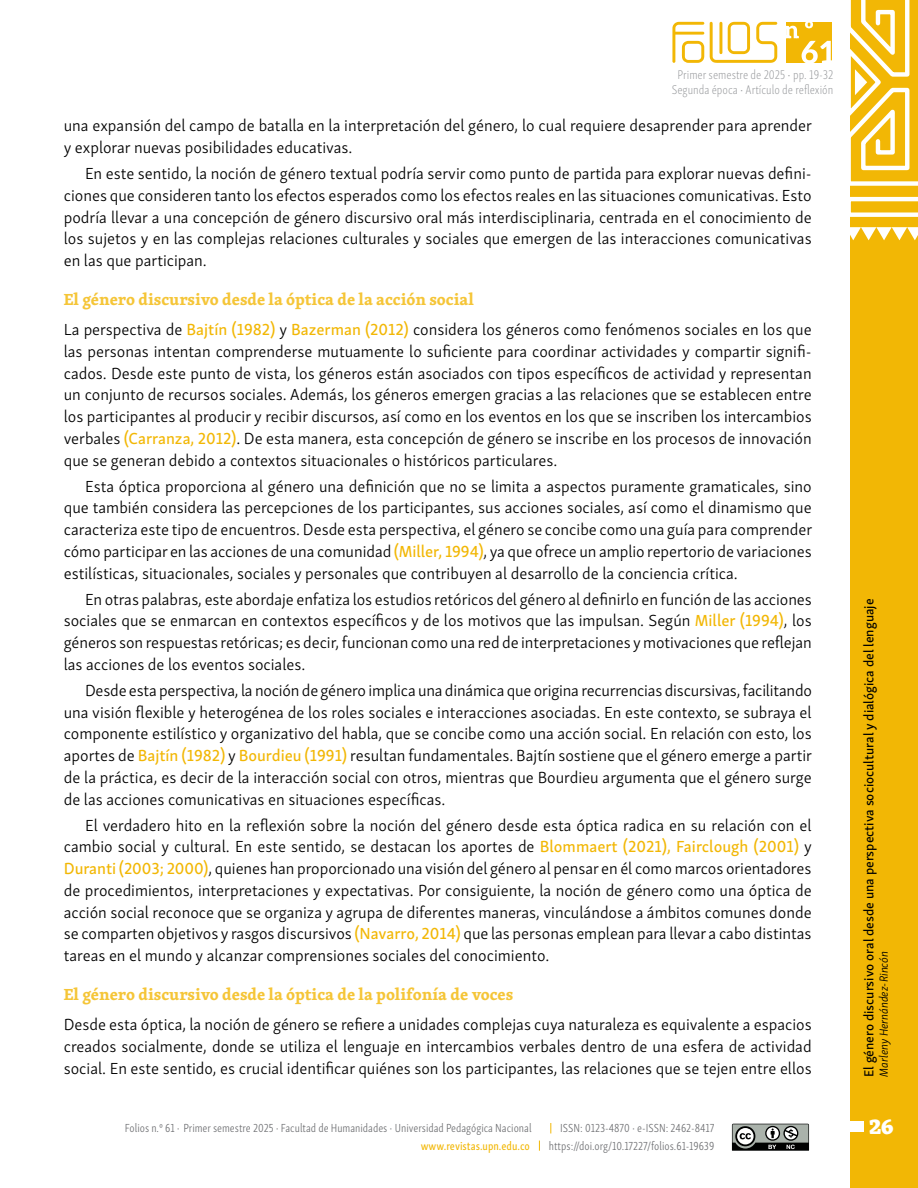
<style>
.page{position:relative;width:918px;height:1188px;background:#fff}
.page>*{position:absolute;margin:0;border:0;box-sizing:border-box;transform-origin:0 0}
.t1{font:800 22.5px "Skolar Latin";color:#fff}
.Parrafo_sangria{font:300 16.5px/21.8px "Skolar Sans PE";color:#000;text-align:justify}
.Parrafo_inicial{font:300 16.5px/21.8px "Skolar Sans PE";color:#000;text-align:justify}
.Subtítulo_2{font:700 16.5px "Skolar Latin";color:#f5c537}
.t2{font:13.5px "Skolar Sans PE Me";color:#000}
.t3{font:12.9px/15.5px "Skolar Sans Latn Cp El";color:#939598;text-align:center}
.t4{font:300 12px "Skolar Sans Latn Cp";color:#6d6e71}
.t5{font:12px "Skolar Sans Latn Cp Me";color:#f2b705}
.t6{font:italic 300 12px "Skolar Sans PE";color:#000}
.s1{font-family:"Skolar Sans PE Me";font-weight:400;color:#f2b705}
</style>
<div class="page">
<div style="left:850px;top:0;width:68px;height:1188px;background:#f2b705"></div>
<svg style="left:850px;top:0;width:68px;height:241px"></svg>
<svg style="left:672px;top:22px;width:32px;height:41px"></svg>
<svg style="left:710px;top:22px;width:67px;height:41px"></svg>
<svg style="left:732px;top:1124px;width:77px;height:27px;background:#737774"></svg>
<div style="left:849px;top:1121px;width:14px;height:11px;background:#fff"></div>
<svg style="left:786px;top:22px;width:46px;height:41px"></svg>
<p class="t3" style="left:672px;top:66px;width:163px">Primer semestre de 2025 ▪ pp. 19-32<br>Segunda época ▪ Artículo de reflexión</p>
<p class="Parrafo_sangria" style="left:64px;top:114px;width:750px">una expansión del campo de batalla en la interpretación del género, lo cual requiere desaprender para aprender y explorar nuevas posibilidades educativas.</p>
<p class="Parrafo_sangria" style="left:64px;top:162px;width:749px;text-indent:21px">En este sentido, la noción de género textual podría servir como punto de partida para explorar nuevas defini&shy;ciones que consideren tanto los efectos esperados como los efectos reales en las situaciones comunicativas. Esto podría llevar a una concepción de género discursivo oral más interdisciplinaria, centrada en el conocimiento de los sujetos y en las complejas relaciones culturales y sociales que emergen de las interacciones comunicativas en las que participan.</p>
<p class="Subtítulo_2" style="left:64px;top:286px;width:412px">El género discursivo desde la óptica de la acción social</p>
<p class="Parrafo_inicial" style="left:64px;top:318px;width:749px">La perspectiva de <span class="s1">Bajtín (1982)</span> y <span class="s1">Bazerman (2012)</span> considera los géneros como fenómenos sociales en los que las personas intentan comprenderse mutuamente lo suficiente para coordinar actividades y compartir signifi&shy;cados. Desde este punto de vista, los géneros están asociados con tipos específicos de actividad y representan un conjunto de recursos sociales. Además, los géneros emergen gracias a las relaciones que se establecen entre los participantes al producir y recibir discursos, así como en los eventos en los que se inscriben los intercambios verbales <span class="s1">(Carranza, 2012)</span>. De esta manera, esta concepción de género se inscribe en los procesos de innovación que se generan debido a contextos situacionales o históricos particulares.</p>
<p class="Parrafo_sangria" style="left:64px;top:474px;width:750px;text-indent:21px">Esta óptica proporciona al género una definición que no se limita a aspectos puramente gramaticales, sino que también considera las percepciones de los participantes, sus acciones sociales, así como el dinamismo que caracteriza este tipo de encuentros. Desde esta perspectiva, el género se concibe como una guía para comprender cómo participar en las acciones de una comunidad <span class="s1">(Miller, 1994)</span>, ya que ofrece un amplio repertorio de variaciones estilísticas, situacionales, sociales y personales que contribuyen al desarrollo de la conciencia crítica.</p>
<p class="Parrafo_sangria" style="left:64px;top:587px;width:750px;text-indent:21px">En otras palabras, este abordaje enfatiza los estudios retóricos del género al definirlo en función de las acciones sociales que se enmarcan en contextos específicos y de los motivos que las impulsan. Según <span class="s1">Miller (1994)</span>, los géneros son respuestas retóricas; es decir, funcionan como una red de interpretaciones y motivaciones que reflejan las acciones de los eventos sociales.</p>
<p class="Parrafo_sangria" style="left:64px;top:678px;width:750px;text-indent:21px">Desde esta perspectiva, la noción de género implica una dinámica que origina recurrencias discursivas, facilitando una visión flexible y heterogénea de los roles sociales e interacciones asociadas. En este contexto, se subraya el componente estilístico y organizativo del habla, que se concibe como una acción social. En relación con esto, los aportes de <span class="s1">Bajtín (1982)</span> y <span class="s1">Bourdieu (1991)</span> resultan fundamentales. Bajtín sostiene que el género emerge a partir de la práctica, es decir de la interacción social con otros, mientras que Bourdieu argumenta que el género surge de las acciones comunicativas en situaciones específicas.</p>
<p class="Parrafo_sangria" style="left:64px;top:813px;width:750px;text-indent:21px">El verdadero hito en la reflexión sobre la noción del género desde esta óptica radica en su relación con el cambio social y cultural. En este sentido, se destacan los aportes de <span class="s1">Blommaert (2021), Fairclough (2001)</span> y <span class="s1">Duranti (2003; 2000)</span>, quienes han proporcionado una visión del género al pensar en él como marcos orientadores de procedimientos, interpretaciones y expectativas. Por consiguiente, la noción de género como una óptica de acción social reconoce que se organiza y agrupa de diferentes maneras, vinculándose a ámbitos comunes donde se comparten objetivos y rasgos discursivos <span class="s1">(Navarro, 2014)</span> que las personas emplean para llevar a cabo distintas tareas en el mundo y alcanzar comprensiones sociales del conocimiento.</p>
<p class="Subtítulo_2" style="left:64px;top:981px;width:451px">El género discursivo desde la óptica de la polifonía de voces</p>
<p class="Parrafo_inicial" style="left:64px;top:1013px;width:749px">Desde esta óptica, la noción de género se refiere a unidades complejas cuya naturaleza es equivalente a espacios creados socialmente, donde se utiliza el lenguaje en intercambios verbales dentro de una esfera de actividad social. En este sentido, es crucial identificar quiénes son los participantes, las relaciones que se tejen entre ellos</p>
<p class="t2" style="left:858px;top:1077px;width:480px;rotate:-90deg">El género discursivo oral desde una perspectiva sociocultural y dialógica del lenguaje</p>
<p class="t6" style="left:875px;top:1077px;width:127px;rotate:-90deg">Marleny Hernández-Rincón</p>
<p class="t4" style="left:125px;top:1119px;width:408px">Folios n.º 61 ▪ Primer semestre 2025 ▪ Facultad de Humanidades ▪ Universidad Pedagógica Nacional</p>
<p class="t4" style="left:560px;top:1119px;width:156px">ISSN: 0123-4870 ▪ e-ISSN: 2462-8417</p>
<h1 class="t1" style="left:869px;top:1107px;width:26px">26</h1>
<p class="t5" style="left:421px;top:1136px;width:111px">www.revistas.upn.edu.co</p>
<p class="t4" style="left:549px;top:1137px;width:167px">https://doi.org/10.17227/folios.61-19639</p>
</div>
